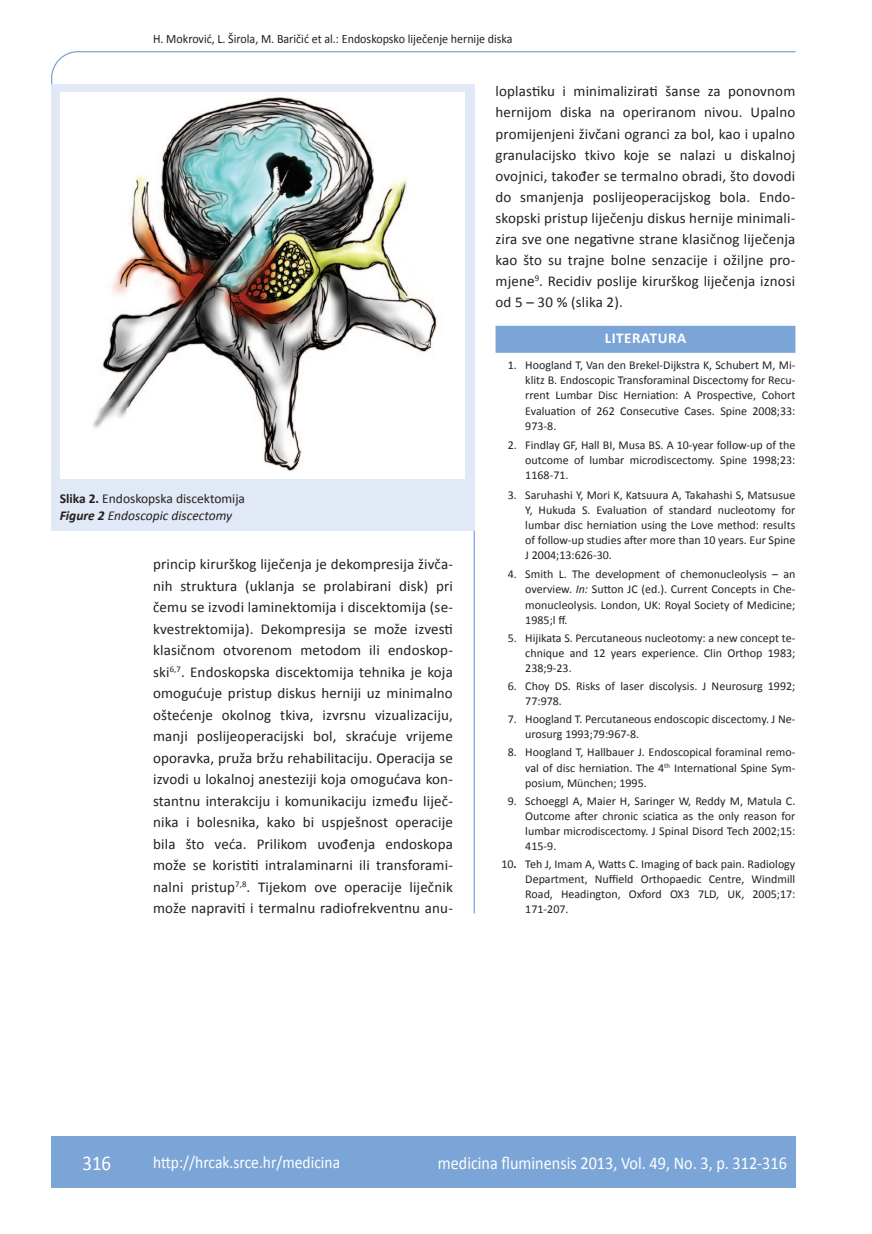
<style>
.page{position:relative;width:872px;height:1234px;background:#fff}
.page>*{position:absolute;margin:0;border:0;box-sizing:border-box;transform-origin:0 0}
.t1{font:21px "Calibri";color:#fff;scale:.9 1}
.t2{font:18px "Calibri";color:#fff;scale:.9 1}
.t3{font:17.25px "Calibri";color:#fff;scale:.9 1}
.t4{font:15px/21.5px "Calibri";letter-spacing:.01em;color:#231f20;text-align:justify}
.t5{font:700 15px "Calibri";letter-spacing:.04em;color:#fff}
.t6{font:13.5px/16.5px "Calibri";color:#231f20}
.t7{font:12.75px "Calibri";color:#231f20;scale:.94 1}
.t8{font:12px/15.1px "Calibri";color:#231f20;text-align:justify}
.s1{font-weight:700}
.s2{font-weight:700;font-style:italic}
.s3{font-style:italic}
</style>
<div class="page">
<svg style="left:51px;top:51px;width:745px;height:275px"></svg>
<hr style="left:473px;top:530px;width:2px;height:383px;background:#7ca5d7">
<div style="left:51px;top:1135px;width:744px;height:51px;background:#7ca5d7"></div>
<div style="left:495px;top:326px;width:300px;height:27px;background:#7ca5d7"></div>
<div style="left:51px;top:84px;width:423px;height:446px;background:#e1e9f6"></div>
<div style="left:61px;top:92px;width:404px;height:386px;background:#fff"></div>
<img style="left:93px;top:97px;width:344px;height:374px">
<p class="t7" style="left:153px;top:30px;width:384px">H. Mokrović, L. Širola, M. Baričić et al.: Endoskopsko liječenje hernije diska</p>
<p class="t6" style="left:60px;top:490px;width:187px"><span class="s1">Slika 2.</span> Endoskopska discektomija<br><span class="s2">Figure 2</span> <span class="s3">Endoscopic discectomy</span></p>
<p class="t4" style="left:153px;top:553px;width:301px">princip kirurškog liječenja je dekompresija živča&shy;nih struktura (uklanja se prolabirani disk) pri čemu se izvodi laminektomija i discektomija (se&shy;kvestrektomija). Dekompresija se može izvesti klasičnom otvorenom metodom ili endoskop&shy;ski<sup>6,7</sup>. Endoskopska discektomija tehnika je koja omogućuje pristup diskus herniji uz minimalno oštećenje okolnog tkiva, izvrsnu vizualizaciju, manji poslijeoperacijski bol, skraćuje vrijeme oporavka, pruža bržu rehabilitaciju. Operacija se izvodi u lokalnoj anesteziji koja omogućava kon&shy;stantnu interakciju i komunikaciju između liječ&shy;nika i bolesnika, kako bi uspješnost operacije bila što veća. Prilikom uvođenja endoskopa može se koristiti intralaminarni ili transforami&shy;nalni pristup<sup>7,8</sup>. Tijekom ove operacije liječnik može napraviti i termalnu radiofrekventnu anu-</p>
<p class="t4" style="left:495px;top:80px;width:301px">loplastiku i minimalizirati šanse za ponovnom hernijom diska na operiranom nivou. Upalno promijenjeni živčani ogranci za bol, kao i upalno granulacijsko tkivo koje se nalazi u diskalnoj ovojnici, također se termalno obradi, što dovodi do smanjenja poslijeoperacijskog bola. Endo&shy;skopski pristup liječenju diskus hernije minimali&shy;zira sve one negativne strane klasičnog liječenja kao što su trajne bolne senzacije i ožiljne pro&shy;mjene<sup>9</sup>. Recidiv poslije kirurškog liječenja iznosi od 5 – 30 % (slika 2).</p>
<p class="t5" style="left:605px;top:329px;width:83px">LITERATURA</p>
<p class="t8" style="left:525px;top:357px;width:272px;text-indent:-18px">1. Hoogland T, Van den Brekel-Dijkstra K, Schubert M, Mi&shy;klitz B. Endoscopic Transforaminal Discectomy for Recu&shy;rrent Lumbar Disc Herniation: A Prospective, Cohort Evaluation of 262 Consecutive Cases. Spine 2008;33:<br>973-8.</p>
<p class="t8" style="left:525px;top:437px;width:272px;text-indent:-18px">2. Findlay GF, Hall BI, Musa BS. A 10-year follow-up of the outcome of lumbar microdiscectomy. Spine 1998;23:<br>1168-71.</p>
<p class="t8" style="left:525px;top:486px;width:271px;text-indent:-18px">3. Saruhashi Y, Mori K, Katsuura A, Takahashi S, Matsusue Y, Hukuda S. Evaluation of standard nucleotomy for lumbar disc herniation using the Love method: results of follow-up studies after more than 10 years. Eur Spine J 2004;13:626-30.</p>
<p class="t8" style="left:525px;top:566px;width:271px;text-indent:-18px">4. Smith L. The development of chemonucleolysis – an overview. <span class="s3">In:</span> Sutton JC (ed.). Current Concepts in Che&shy;monucleolysis. London, UK: Royal Society of Medicine; 1985;l ff.</p>
<p class="t8" style="left:525px;top:629px;width:271px;text-indent:-18px">5. Hijikata S. Percutaneous nucleotomy: a new concept te&shy;chnique and 12 years experience. Clin Orthop 1983; 238;9-23.</p>
<p class="t8" style="left:525px;top:677px;width:272px;text-indent:-18px">6. Choy DS. Risks of laser discolysis. J Neurosurg 1992;<br>77:978.</p>
<p class="t8" style="left:525px;top:711px;width:271px;text-indent:-18px">7. Hoogland T. Percutaneous endoscopic discectomy. J Ne&shy;urosurg 1993;79:967-8.</p>
<p class="t8" style="left:525px;top:744px;width:272px;text-indent:-18px">8. Hoogland T, Hallbauer J. Endoscopical foraminal remo&shy;val of disc herniation. The 4<sup>th</sup> International Spine Sym&shy;posium, München; 1995.</p>
<p class="t8" style="left:525px;top:792px;width:272px;text-indent:-18px">9. Schoeggl A, Maier H, Saringer W, Reddy M, Matula C.<br>Outcome after chronic sciatica as the only reason for lumbar microdiscectomy. J Spinal Disord Tech 2002;15:<br>415-9.</p>
<p class="t8" style="left:525px;top:855px;width:272px;text-indent:-24px">10<span class="s1">.</span> Teh J, Imam A, Watts C. Imaging of back pain. Radiology Department, Nuffield Orthopaedic Centre, Windmill Road, Headington, Oxford OX3 7LD, UK, 2005;17:<br>171-207.</p>
<h1 class="t1" style="left:82px;top:1149px;width:33px">316</h1>
<h3 class="t3" style="left:153px;top:1150px;width:209px">http://hrcak.srce.hr/medicina</h3>
<h2 class="t2" style="left:438px;top:1151px;width:389px">medicina fluminensis 2013, Vol. 49, No. 3, p. 312-316</h2>
</div>
